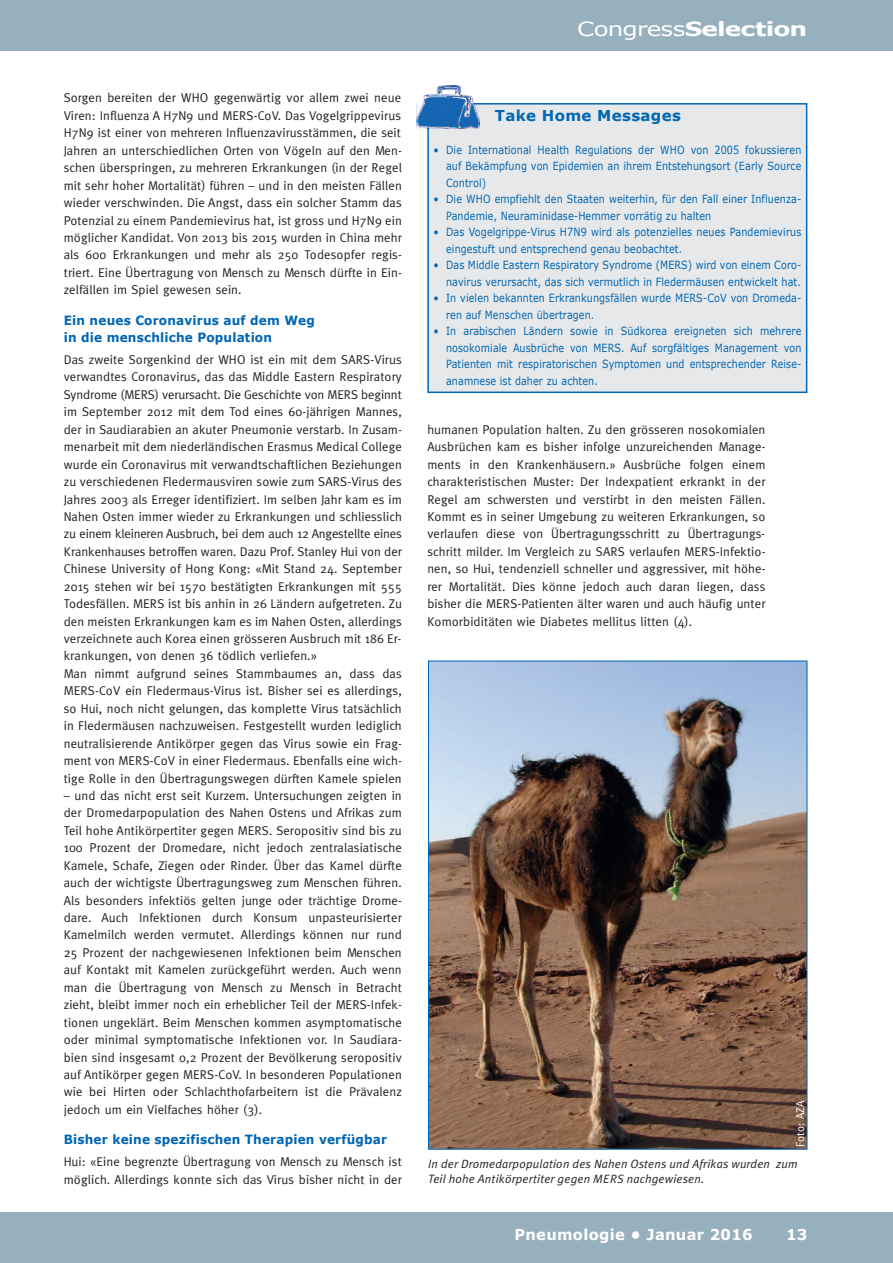
<style>
.page{position:relative;width:893px;height:1263px;background:#fff}
.page>*{position:absolute;margin:0;border:0;box-sizing:border-box;transform-origin:0 0}
.t1{font:700 19.5px "Verdana";letter-spacing:-.035em;color:#fff;scale:1.28 1}
.t2{font:700 15px "Verdana";letter-spacing:.02em;color:#fff}
.t3{font:700 15px "Verdana";letter-spacing:.02em;color:#0166b3}
.t4{font:12.75px/17.4px "Meta Plus";letter-spacing:.01em;color:#231f20;text-align:justify}
.t5{font:700 12.75px/17.4px "Verdana";letter-spacing:.015em;color:#0166b3;scale:.95 1}
.t6{font:italic 12px/15px "Meta Plus Normal";letter-spacing:.015em;color:#231f20}
.t7{font:11.25px/16.5px "Verdana";letter-spacing:.015em;color:#0166b3;scale:.85 1}
.t8{font:11.25px "Meta Plus Normal";letter-spacing:.015em;color:#fff}
.s1{font-weight:400}
</style>
<div class="page">
<div style="left:0;top:0;width:893px;height:51px;background:#96b0bd"></div>
<div style="left:0;top:1212px;width:893px;height:51px;background:#96b0bd"></div>
<img style="left:430px;top:663px;width:375px;height:484px">
<div style="left:429px;top:105px;width:377px;height:287px;background:#e7e8e9"></div>
<div style="left:427px;top:103px;width:380px;height:290px;border:2px solid #0166b3"></div>
<img style="left:416px;top:85px;width:64px;height:43px">
<p class="t4" style="left:64px;top:89px;width:340px">Sorgen bereiten der WHO gegenwärtig vor allem zwei neue Viren: Influenza A H7N9 und MERS-CoV. Das Vogelgrippevirus H7N9 ist einer von mehreren Influenzavirusstämmen, die seit Jahren an unterschiedlichen Orten von Vögeln auf den Men&shy;schen überspringen, zu mehreren Erkrankungen (in der Regel mit sehr hoher Mortalität) führen – und in den meisten Fällen wieder verschwinden. Die Angst, dass ein solcher Stamm das Potenzial zu einem Pandemievirus hat, ist gross und H7N9 ein möglicher Kandidat. Von 2013 bis 2015 wurden in China mehr als 600 Erkrankungen und mehr als 250 Todesopfer regis&shy;triert. Eine Übertragung von Mensch zu Mensch dürfte in Ein&shy;zelfällen im Spiel gewesen sein.</p>
<p class="t5" style="left:64px;top:311px;width:266px">Ein neues Coronavirus auf dem Weg in die menschliche Population</p>
<p class="t4" style="left:64px;top:351px;width:340px;text-align:left">Das zweite Sorgenkind der WHO ist ein mit dem SARS-Virus verwandtes Coronavirus, das das Middle Eastern Respiratory Syndrome (MERS) verursacht. Die Geschichte von MERS beginnt im September 2012 mit dem Tod eines 60-jährigen Mannes, der in Saudiarabien an akuter Pneumonie verstarb. In Zusam&shy;menarbeit mit dem niederländischen Erasmus Medical College wurde ein Coronavirus mit verwandtschaftlichen Beziehungen zu verschiedenen Fledermausviren sowie zum SARS-Virus des Jahres 2003 als Erreger identifiziert. Im selben Jahr kam es im Nahen Osten immer wieder zu Erkrankungen und schliesslich zu einem kleineren Ausbruch, bei dem auch 12 Angestellte eines Krankenhauses betroffen waren. Dazu Prof. Stanley Hui von der Chinese University of Hong Kong: «Mit Stand 24. September 2015 stehen wir bei 1570 bestätigten Erkrankungen mit 555<br>Todesfällen. MERS ist bis anhin in 26 Ländern aufgetreten. Zu den meisten Erkrankungen kam es im Nahen Osten, allerdings verzeichnete auch Korea einen grösseren Ausbruch mit 186 Er&shy;krankungen, von denen 36 tödlich verliefen.»<br>Man nimmt aufgrund seines Stammbaumes an, dass das MERS-CoV ein Fledermaus-Virus ist. Bisher sei es allerdings, so Hui, noch nicht gelungen, das komplette Virus tatsächlich in Fledermäusen nachzuweisen. Festgestellt wurden lediglich neutralisierende Antikörper gegen das Virus sowie ein Frag&shy;ment von MERS-CoV in einer Fledermaus. Ebenfalls eine wich&shy;tige Rolle in den Übertragungswegen dürften Kamele spielen</p>
<p class="t4" style="left:64px;top:787px;width:340px">– und das nicht erst seit Kurzem. Untersuchungen zeigten in der Dromedarpopulation des Nahen Ostens und Afrikas zum Teil hohe Antikörpertiter gegen MERS. Seropositiv sind bis zu 100 Prozent der Dromedare, nicht jedoch zentralasiatische Kamele, Schafe, Ziegen oder Rinder. Über das Kamel dürfte auch der wichtigste Übertragungsweg zum Menschen führen.<br>Als besonders infektiös gelten junge oder trächtige Drome&shy;dare. Auch Infektionen durch Konsum unpasteurisierter Kamelmilch werden vermutet. Allerdings können nur rund 25 Prozent der nachgewiesenen Infektionen beim Menschen auf Kontakt mit Kamelen zurückgeführt werden. Auch wenn man die Übertragung von Mensch zu Mensch in Betracht zieht, bleibt immer noch ein erheblicher Teil der MERS-Infek&shy;tionen ungeklärt. Beim Menschen kommen asymptomatische oder minimal symptomatische Infektionen vor. In Saudiara&shy;bien sind insgesamt 0,2 Prozent der Bevölkerung seropositiv auf Antikörper gegen MERS-CoV. In besonderen Populationen wie bei Hirten oder Schlachthofarbeitern ist die Prävalenz jedoch um ein Vielfaches höher (3).</p>
<p class="t5" style="left:64px;top:1131px;width:342px">Bisher keine spezifischen Therapien verfügbar</p>
<p class="t4" style="left:64px;top:1153px;width:340px">Hui: «Eine begrenzte Übertragung von Mensch zu Mensch ist möglich. Allerdings konnte sich das Virus bisher nicht in der</p>
<h1 class="t1" style="left:577px;top:17px;width:181px"><span class="s1">Congress</span>Selection</h1>
<p class="t3" style="left:495px;top:105px;width:187px">Take Home Messages</p>
<p class="t7" style="left:446px;top:141px;width:419px;text-align:justify;text-indent:-13px">• Die International Health Regulations der WHO von 2005 fokussieren auf Bekämpfung von Epidemien an ihrem Entstehungsort (Early Source Control)</p>
<p class="t7" style="left:446px;top:190px;width:419px;text-indent:-13px">• Die WHO empfiehlt den Staaten weiterhin, für den Fall einer Influenza-<br>Pandemie, Neuraminidase-Hemmer vorrätig zu halten</p>
<p class="t7" style="left:446px;top:223px;width:419px;text-indent:-13px">• Das Vogelgrippe-Virus H7N9 wird als potenzielles neues Pandemievirus eingestuft und entsprechend genau beobachtet.</p>
<p class="t7" style="left:433px;top:256px;width:435px;text-align:right">• Das Middle Eastern Respiratory Syndrome (MERS) wird von einem Coro&shy;navirus verursacht, das sich vermutlich in Fledermäusen entwickelt hat.</p>
<p class="t7" style="left:446px;top:289px;width:420px;text-indent:-13px">• In vielen bekannten Erkrankungsfällen wurde MERS-CoV von Dromeda&shy;ren auf Menschen übertragen.</p>
<p class="t7" style="left:446px;top:322px;width:420px;text-align:justify;text-indent:-13px">• In arabischen Ländern sowie in Südkorea ereigneten sich mehrere nosokomiale Ausbrüche von MERS. Auf sorgfältiges Management von Patienten mit respiratorischen Symptomen und entsprechender Reise&shy;anamnese ist daher zu achten.</p>
<p class="t4" style="left:427px;top:421px;width:340px">humanen Population halten. Zu den grösseren nosokomialen Ausbrüchen kam es bisher infolge unzureichenden Manage&shy;ments in den Krankenhäusern.» Ausbrüche folgen einem charakteristischen Muster: Der Indexpatient erkrankt in der Regel am schwersten und verstirbt in den meisten Fällen.<br>Kommt es in seiner Umgebung zu weiteren Erkrankungen, so verlaufen diese von Übertragungsschritt zu Übertragungs&shy;schritt milder. Im Vergleich zu SARS verlaufen MERS-Infektio&shy;nen, so Hui, tendenziell schneller und aggressiver, mit höhe&shy;rer Mortalität. Dies könne jedoch auch daran liegen, dass bisher die MERS-Patienten älter waren und auch häufig unter Komorbiditäten wie Diabetes mellitus litten (4).</p>
<p class="t8" style="left:794px;top:1147px;width:48px;rotate:-90deg">Foto: AZA</p>
<p class="t6" style="left:428px;top:1156px;width:371px">In der Dromedarpopulation des Nahen Ostens und Afrikas wurden zum<br>Teil hohe Antikörpertiter gegen MERS nachgewiesen.</p>
<p class="t2" style="left:514px;top:1225px;width:240px">Pneumologie • Januar 2016</p>
<p class="t2" style="left:786px;top:1225px;width:23px">13</p>
</div>
